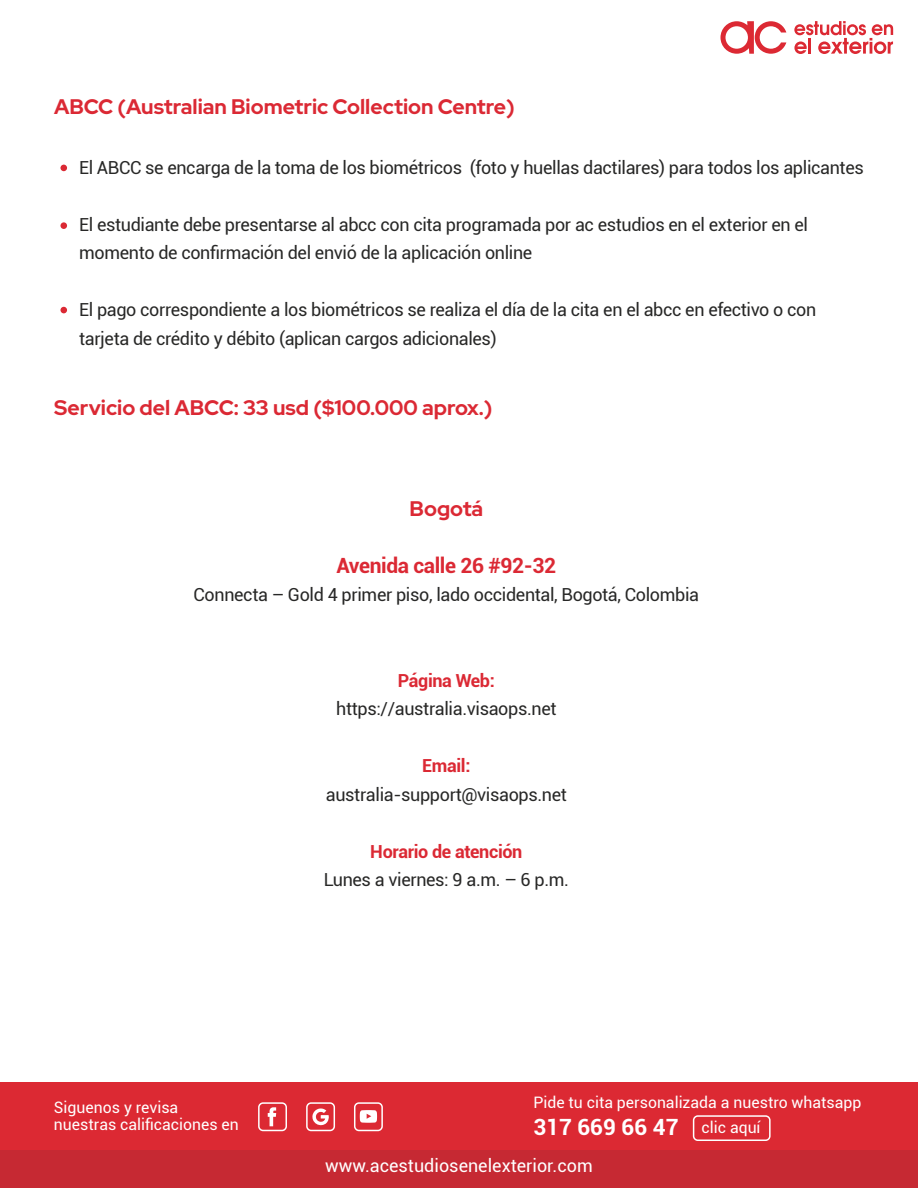
<style>
.page{position:relative;width:918px;height:1188px;background:#fff}
.page>*{position:absolute;margin:0;border:0;box-sizing:border-box;transform-origin:0 0}
.t1{font:700 22.35px "Roboto";color:#fff}
.t2{font:700 21px "Red Hat Display";color:#db2934}
.t3{font:700 21px "Roboto";letter-spacing:-.02em;color:#db2934}
.t4{font:18px/28.5px "Roboto";letter-spacing:-.02em;color:#282827}
.t5{font:700 18px "Roboto";letter-spacing:-.02em;color:#db2934}
.t6{font:18px "Roboto";color:#fff}
.t7{font:15.75px/17.1px "Roboto";color:#fff}
.s1{font-weight:400;font-size:15.75px}
</style>
<div class="page">
<div style="left:1px;top:1082px;width:917px;height:106px;background:#dc2933"></div>
<div style="left:1px;top:1150px;width:917px;height:38px;background:#c62933"></div>
<svg style="left:794px;top:21px;width:99px;height:33px"></svg>
<svg style="left:720px;top:21px;width:66px;height:33px"></svg>
<svg style="left:268px;top:1107px;width:8px;height:19px"></svg>
<svg style="left:312px;top:1108px;width:17px;height:18px"></svg>
<div style="left:258px;top:1102px;width:29px;height:29px;border:2px solid #fff;border-radius:4px"></div>
<div style="left:306px;top:1102px;width:29px;height:29px;border:2px solid #fff;border-radius:4px"></div>
<div style="left:354px;top:1102px;width:29px;height:29px;border:2px solid #fff;border-radius:4px"></div>
<div style="left:693px;top:1115px;width:78px;height:26px;border:2px solid #fff;border-radius:4px"></div>
<svg style="left:360px;top:1110px;width:17px;height:13px"></svg>
<div style="left:60px;top:165px;width:7px;height:6px;background:#db2934;border-radius:50%"></div>
<div style="left:60px;top:222px;width:7px;height:7px;background:#db2934;border-radius:50%"></div>
<div style="left:60px;top:307px;width:7px;height:6px;background:#db2934;border-radius:50%"></div>
<p class="t2" style="left:54px;top:93px;width:462px">ABCC (Australian Biometric Collection Centre)</p>
<p class="t4" style="left:79px;top:152px;width:786px">El ABCC se encarga de la toma de los biométricos (foto y huellas dactilares) para todos los aplicantes</p>
<p class="t4" style="left:79px;top:209px;width:730px">El estudiante debe presentarse al abcc con cita programada por ac estudios en el exterior en el momento de confirmación del envió de la aplicación online</p>
<p class="t4" style="left:79px;top:295px;width:739px">El pago correspondiente a los biométricos se realiza el día de la cita en el abcc en efectivo o con tarjeta de crédito y débito (aplican cargos adicionales)</p>
<p class="t2" style="left:54px;top:393px;width:440px">Servicio del ABCC: 33 usd ($100.000 aprox.)</p>
<p class="t2" style="left:410px;top:495px;width:75px">Bogotá</p>
<p class="t3" style="left:337px;top:551px;width:221px">Avenida calle 26 #92-32</p>
<p class="t4" style="left:194px;top:580px;width:507px">Connecta – Gold 4 primer piso, lado occidental, Bogotá, Colombia</p>
<p class="t7" style="left:54px;top:1098px;width:186px">Siguenos y revisa nuestras calificaciones en</p>
<p class="t5" style="left:398px;top:668px;width:98px">Página Web:</p>
<p class="t4" style="left:336px;top:694px;width:222px">https://australia.visaops.net</p>
<p class="t5" style="left:422px;top:753px;width:50px">Email:</p>
<p class="t4" style="left:326px;top:780px;width:243px">australia-support@visaops.net</p>
<p class="t5" style="left:370px;top:839px;width:154px">Horario de atención</p>
<p class="t4" style="left:324px;top:865px;width:247px">Lunes a viernes: 9 a.m. – 6 p.m.</p>
<p class="t7" style="left:533px;top:1094px;width:330px">Pide tu cita personalizada a nuestro whatsapp</p>
<p class="t1" style="left:533px;top:1112px;width:229px">317 669 66 47 <span class="s1">clic aquí</span></p>
<p class="t6" style="left:325px;top:1153px;width:269px">www.acestudiosenelexterior.com</p>
</div>
